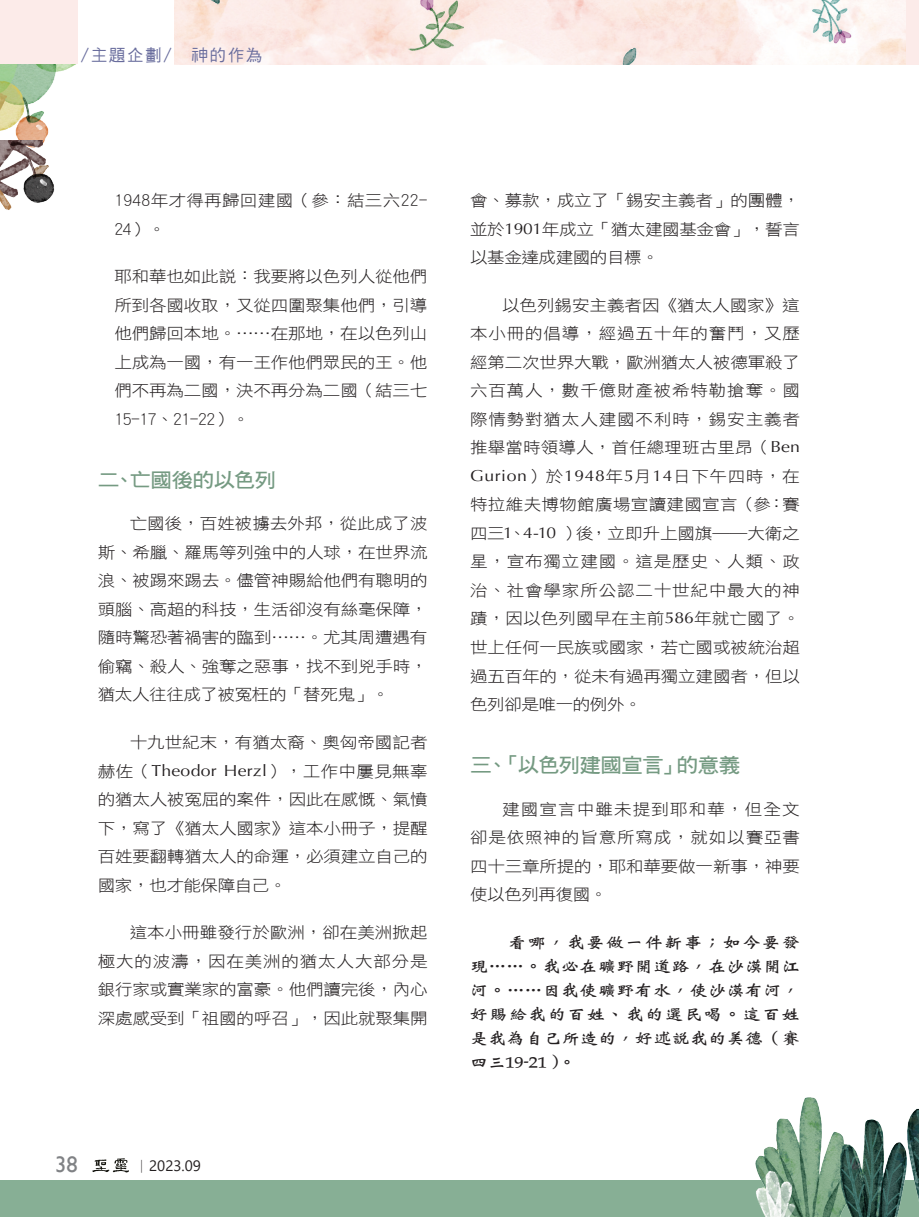
<style>
.page{position:relative;width:919px;height:1217px;background:#fff}
.page>*{position:absolute;margin:0;border:0;box-sizing:border-box;transform-origin:0 0}
.t1{font:22.5px "Gill Sans";color:#808285}
.大標{font:20.25px "DF Hei W7 WIN BF";letter-spacing:-.045em;color:#759a82;scale:1.08 1}
.作者_大{font:16.5px "DF Hei W5 WIN BF";letter-spacing:.1em;color:#676b9c}
.Normal經文{font:16.2px/24px "DF Wei Bei W7 WINP BF";letter-spacing:.02em;color:#231f20;text-align:justify;scale:1.11 1}
.Normal點{font:15.75px/28.5px "DF Hei W3 WIN BF";letter-spacing:-.01em;color:#231f20;text-align:justify;scale:1.11 1}
.Normal點-2{font:15.75px/28.5px "DF Hei W3 WIN BF";letter-spacing:.015em;color:#231f20;scale:1.11 1}
.t2{font:15px "Segoe UI";color:#231f20}
.s1{font-family:"Optima"}
.s2{font-family:"Adobe Ming Std";font-weight:300}
</style>
<div class="page">
<img style="left:0;top:64px;width:76px;height:76px">
<img style="left:174px;top:0;width:732px;height:64px">
<div style="left:0;top:0;width:77px;height:64px;background:#fcebe9"></div>
<img style="left:0;top:140px;width:55px;height:70px">
<div style="left:0;top:1179px;width:907px;height:37px;background:#87af95"></div>
<img style="left:755px;top:1097px;width:151px;height:119px">
<div style="left:906px;top:0;width:12px;height:64px;background:#fcebe9"></div>
<div style="left:906px;top:1179px;width:12px;height:37px;background:#87af95"></div>
<img style="left:907px;top:1108px;width:11px;height:89px">
<svg style="left:92px;top:1158px;width:37px;height:14px"></svg>
<p class="作者_大" style="left:81px;top:47px;width:183px">/主題企劃/　神的作為</p>
<p class="Normal點-2" style="left:114px;top:186px;width:284px">1948年才得再歸回建國（參：結三六22-<br>24）。</p>
<p class="Normal點" style="left:114px;top:262px;width:283px">耶和華也如此說：我要將以色列人從他們所到各國收取，又從四圍聚集他們，引導他們歸回本地。……在那地，在以色列山上成為一國，有一王作他們眾民的王。他們不再為二國，決不再分為二國（結三七15-17、21-22）。</p>
<p class="大標" style="left:98px;top:469px;width:166px">二、亡國後的以色列</p>
<p class="Normal點" style="left:98px;top:509px;width:298px;text-indent:32px">亡國後，百姓被擄去外邦，從此成了波斯、希臘、羅馬等列強中的人球，在世界流浪、被踢來踢去。儘管神賜給他們有聰明的頭腦、高超的科技，生活卻沒有絲毫保障，隨時驚恐著禍害的臨到……。尤其周遭遇有偷竊、殺人、強奪之惡事，找不到兇手時，猶太人往往成了被冤枉的「替死鬼」。</p>
<p class="Normal點" style="left:98px;top:728px;width:298px;text-indent:32px">十九世紀末，有猶太裔、奧匈帝國記者赫佐（<span class="s1">Theodor Herzl</span>），工作中屢見無辜的猶太人被冤屈的案件，因此在感慨、氣憤下，寫了《猶太人國家》這本小冊子，提醒百姓要翻轉猶太人的命運，必須建立自己的國家，也才能保障自己。</p>
<p class="Normal點" style="left:98px;top:918px;width:298px;text-indent:32px">這本小冊雖發行於歐洲，卻在美洲掀起極大的波濤，因在美洲的猶太人大部分是銀行家或實業家的富豪。他們讀完後，內心深處感受到「祖國的呼召」，因此就聚集開</p>
<p class="t1" style="left:55px;top:1150px;width:24px">38</p>
<p class="t2" style="left:134px;top:1151px;width:68px"><span class="s2">｜</span>2023.09</p>
<p class="Normal點" style="left:470px;top:186px;width:298px">會、募款，成立了「錫安主義者」的團體，並於<span class="s1">1901</span>年成立「猶太建國基金會」，誓言以基金達成建國的目標。</p>
<p class="Normal點" style="left:470px;top:291px;width:298px;text-indent:32px">以色列錫安主義者因《猶太人國家》這本小冊的倡導，經過五十年的奮鬥，又歷經第二次世界大戰，歐洲猶太人被德軍殺了六百萬人，數千億財產被希特勒搶奪。國際情勢對猶太人建國不利時，錫安主義者推舉當時領導人，首任總理班古里昂（<span class="s1">Ben Gurion</span>）於<span class="s1">1948</span>年<span class="s1">5</span>月<span class="s1">14</span>日下午四時，在特拉維夫博物館廣場宣讀建國宣言（參：賽四三<span class="s1">1</span>、<span class="s1">4-10</span> ）後，立即升上國旗──大衛之星，宣布獨立建國。這是歷史、人類、政治、社會學家所公認二十世紀中最大的神蹟，因以色列國早在主前<span class="s1">586</span>年就亡國了。世上任何一民族或國家，若亡國或被統治超過五百年的，從未有過再獨立建國者，但以色列卻是唯一的例外。</p>
<p class="大標" style="left:470px;top:754px;width:252px">三、「以色列建國宣言」的意義</p>
<p class="Normal點" style="left:470px;top:794px;width:298px;text-indent:32px">建國宣言中雖未提到耶和華，但全文卻是依照神的旨意所寫成，就如以賽亞書四十三章所提的，耶和華要做一新事，神要使以色列再復國。</p>
<p class="Normal經文" style="left:470px;top:930px;width:298px;text-indent:38px">看哪，我要做一件新事；如今要發現……。我必在曠野開道路，在沙漠開江河。……因我使曠野有水，使沙漠有河，好賜給我的百姓、我的選民喝。這百姓是我為自己所造的，好述說我的美德（賽四三19-21 )。</p>
</div>
